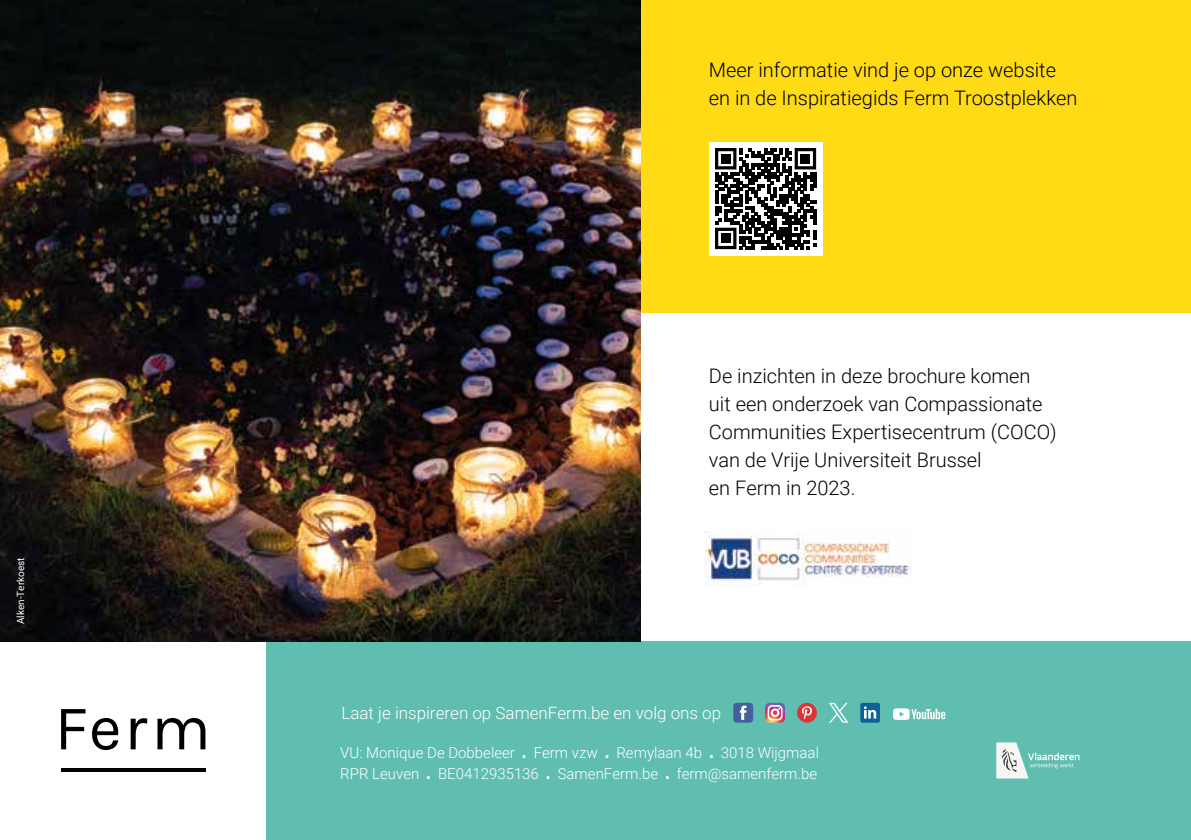
<style>
.page{position:relative;width:1191px;height:840px;background:#fff}
.page>*{position:absolute;margin:0;border:0;box-sizing:border-box;transform-origin:0 0}
.t1{font:300 20px/28px "Roboto";color:#000}
.t2{font:300 17px "Roboto";color:#fff}
.t3{font:300 15px "Roboto";color:#fff}
.t4{font:10px "Roboto";color:#fff}
.s1{font-family:"Gothic A1";font-size:4px}
</style>
<div class="page">
<div style="left:266px;top:641px;width:925px;height:198px;background:#60beb0"></div>
<svg style="left:61px;top:709px;width:24px;height:40px"></svg>
<svg style="left:92px;top:718px;width:27px;height:31px"></svg>
<svg style="left:131px;top:718px;width:16px;height:31px"></svg>
<svg style="left:157px;top:718px;width:48px;height:31px"></svg>
<svg style="left:61px;top:768px;width:144px;height:3px"></svg>
<div style="left:635px;top:0;width:556px;height:312px;background:#ffdb16"></div>
<div style="left:733px;top:702px;width:20px;height:20px;background:#42609c;border-radius:3px"></div>
<svg style="left:740px;top:705px;width:6px;height:14px"></svg>
<svg style="left:765px;top:702px;width:20px;height:20px"></svg>
<div style="left:797px;top:702px;width:20px;height:20px;background:#e23239;border-radius:50%"></div>
<svg style="left:802px;top:706px;width:10px;height:12px"></svg>
<svg style="left:829px;top:702px;width:19px;height:20px"></svg>
<div style="left:860px;top:702px;width:20px;height:20px;background:#0c6197;border-radius:2px"></div>
<svg style="left:864px;top:706px;width:12px;height:12px"></svg>
<svg style="left:893px;top:708px;width:52px;height:11px"></svg>
<svg style="left:996px;top:742px;width:83px;height:36px"></svg>
<div style="left:709px;top:142px;width:113px;height:113px;background:#fff"></div>
<svg style="left:715px;top:148px;width:101px;height:101px"></svg>
<div style="left:721px;top:154px;width:9px;height:9px;background:#000"></div>
<div style="left:801px;top:154px;width:9px;height:9px;background:#000"></div>
<div style="left:721px;top:234px;width:9px;height:9px;background:#000"></div>
<img style="left:705px;top:531px;width:207px;height:54px">
<img style="left:0;top:0;width:641px;height:641px">
<p class="t4" style="left:14px;top:624px;width:68px;rotate:-90deg">Alken-Terkoest</p>
<p class="t1" style="left:709px;top:55px;width:370px">Meer informatie vind je op onze website en in de Inspiratiegids Ferm Troostplekken</p>
<p class="t1" style="left:709px;top:361px;width:349px">De inzichten in deze brochure komen uit een onderzoek van Compassionate<br>Communities Expertisecentrum (COCO) van de Vrije Universiteit Brussel<br>en Ferm in 2023.</p>
<p class="t2" style="left:341px;top:700px;width:381px">Laat je inspireren op SamenFerm.be en volg ons op</p>
<p class="t3" style="left:340px;top:742px;width:176px">VU: Monique De Dobbeleer</p>
<p class="t3" style="left:522px;top:742px;width:77px"><span class="s1">■</span> Ferm vzw</p>
<p class="t3" style="left:605px;top:742px;width:98px"><span class="s1">■</span> Remylaan 4b</p>
<p class="t3" style="left:710px;top:742px;width:111px"><span class="s1">■</span> 3018 Wijgmaal</p>
<p class="t3" style="left:340px;top:762px;width:81px">RPR Leuven</p>
<p class="t3" style="left:427px;top:762px;width:113px"><span class="s1">■</span> BE0412935136</p>
<p class="t3" style="left:546px;top:762px;width:113px"><span class="s1">■</span> SamenFerm.be</p>
<p class="t3" style="left:666px;top:762px;width:153px"><span class="s1">■</span> ferm@samenferm.be</p>
</div>
